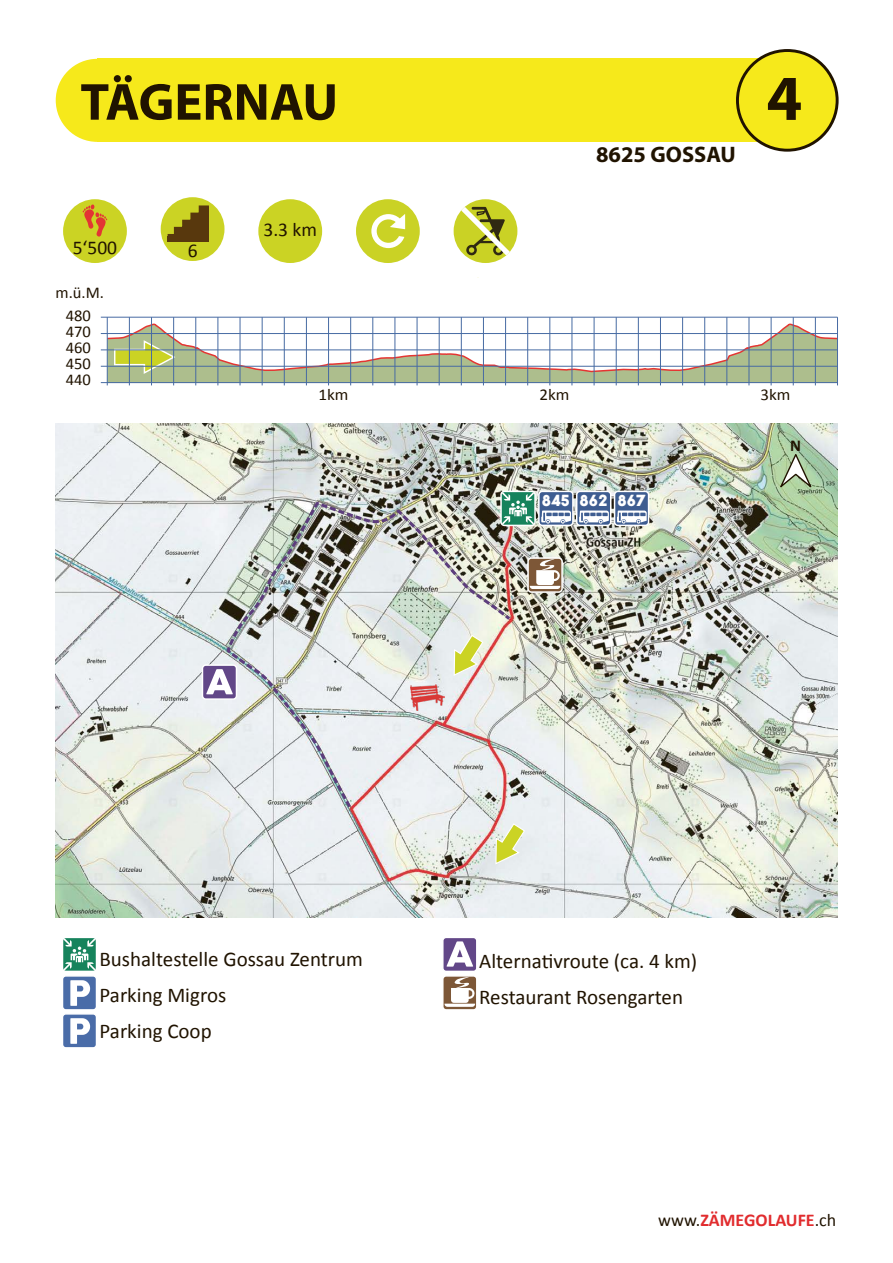
<style>
.page{position:relative;width:893px;height:1263px;background:#fff}
.page>*{position:absolute;margin:0;border:0;box-sizing:border-box;transform-origin:0 0}
.t1{font:700 64.5px "Myriad Pro";color:#201300}
.t2{font:700 52.5px "Myriad Pro";color:#201300}
.t3{font:700 22.5px "Myriad Pro";color:#201300}
.t4{font:21px/36px "Calibri";color:#201300}
.t5{font:19.5px "Calibri";color:#201300}
.t6{font:700 18px "Calibri";color:#e12c2e}
.t7{font:700 16.65px "Calibri";color:#201300}
.t8{font:16.5px/16px "Calibri";color:#201300}
.t9{font:15px "COCOGOOSE";color:#fff}
.s1{font-weight:400;color:#201300}
</style>
<div class="page">
<img style="left:55px;top:424px;width:783px;height:493px">
<svg style="left:777px;top:451px;width:36px;height:41px"></svg>
<div style="left:62px;top:937px;width:35px;height:35px;border:2px solid #fff;border-radius:3px"></div>
<svg style="left:63px;top:938px;width:33px;height:32px"></svg>
<div style="left:500px;top:491px;width:36px;height:35px;border:2px solid #fff;border-radius:3px"></div>
<svg style="left:502px;top:492px;width:32px;height:32px"></svg>
<div style="left:202px;top:665px;width:34px;height:34px;background:#624788;border-radius:3px"></div>
<div style="left:202px;top:664px;width:35px;height:36px;border:2px solid #fff;border-radius:3px"></div>
<svg style="left:206px;top:568px;width:18px;height:176px;background:#d4d6dc"></svg>
<div style="left:443px;top:937px;width:34px;height:34px;background:#624788;border-radius:3px"></div>
<div style="left:442px;top:937px;width:36px;height:35px;border:2px solid #fff;border-radius:3px"></div>
<svg style="left:447px;top:941px;width:26px;height:25px"></svg>
<svg style="left:495px;top:822px;width:31px;height:43px"></svg>
<img style="left:224px;top:500px;width:289px;height:311px">
<img style="left:411px;top:685px;width:34px;height:25px">
<div style="left:539px;top:491px;width:34px;height:34px;background:#3e5d91;border-radius:3px"></div>
<div style="left:538px;top:491px;width:36px;height:35px;border:2px solid #fff;border-radius:3px"></div>
<svg style="left:541px;top:510px;width:30px;height:14px"></svg>
<div style="left:577px;top:491px;width:34px;height:34px;background:#3e5d91;border-radius:3px"></div>
<div style="left:576px;top:491px;width:35px;height:35px;border:2px solid #fff;border-radius:3px"></div>
<svg style="left:579px;top:510px;width:30px;height:14px"></svg>
<div style="left:615px;top:491px;width:34px;height:34px;background:#3e5d91;border-radius:3px"></div>
<div style="left:614px;top:491px;width:35px;height:35px;border:2px solid #fff;border-radius:3px"></div>
<svg style="left:617px;top:510px;width:30px;height:14px"></svg>
<div style="left:62px;top:976px;width:35px;height:34px;background:#4a6ca8;border-radius:3px"></div>
<div style="left:62px;top:975px;width:35px;height:36px;border:2px solid #fff;border-radius:3px"></div>
<svg style="left:70px;top:980px;width:20px;height:26px"></svg>
<div style="left:62px;top:1014px;width:35px;height:34px;background:#4a6ca8;border-radius:3px"></div>
<div style="left:62px;top:1013px;width:35px;height:36px;border:2px solid #fff;border-radius:3px"></div>
<svg style="left:70px;top:1018px;width:20px;height:26px"></svg>
<div style="left:528px;top:558px;width:34px;height:34px;background:#7d5737;border-radius:3px"></div>
<div style="left:527px;top:557px;width:36px;height:36px;border:2px solid #fff;border-radius:3px"></div>
<svg style="left:530px;top:559px;width:30px;height:30px"></svg>
<div style="left:443px;top:976px;width:34px;height:34px;background:#7d5737;border-radius:3px"></div>
<div style="left:442px;top:975px;width:36px;height:36px;border:2px solid #fff;border-radius:3px"></div>
<svg style="left:444px;top:976px;width:31px;height:31px"></svg>
<div style="left:258px;top:199px;width:64px;height:64px;background:#cbd324;border-radius:50%"></div>
<div style="left:63px;top:199px;width:64px;height:64px;background:#cbd324;border-radius:50%"></div>
<svg style="left:83px;top:204px;width:24px;height:33px"></svg>
<div style="left:161px;top:197px;width:63px;height:64px;background:#cbd324;border-radius:50%"></div>
<svg style="left:164px;top:203px;width:49px;height:37px"></svg>
<div style="left:168px;top:236px;width:41px;height:5px;background:#58380d"></div>
<div style="left:177px;top:230px;width:32px;height:6px;background:#58380d"></div>
<div style="left:185px;top:222px;width:24px;height:9px;background:#58380d"></div>
<div style="left:193px;top:215px;width:16px;height:9px;background:#58380d"></div>
<div style="left:201px;top:207px;width:8px;height:9px;background:#58380d"></div>
<div style="left:454px;top:199px;width:63px;height:64px;background:#cad225;border-radius:50%"></div>
<svg style="left:461px;top:207px;width:49px;height:49px"></svg>
<div style="left:356px;top:199px;width:64px;height:64px;background:#cad225;border-radius:50%"></div>
<svg style="left:371px;top:214px;width:34px;height:34px"></svg>
<svg style="left:106px;top:322px;width:731px;height:60px"></svg>
<hr style="left:101px;top:382px;width:736px;height:1px;background:#476ba3">
<hr style="left:101px;top:366px;width:736px;height:1px;background:#476ba3">
<hr style="left:101px;top:350px;width:736px;height:1px;background:#476ba3">
<hr style="left:107px;top:317px;width:1px;height:68px;background:#476ba3">
<hr style="left:196px;top:317px;width:1px;height:68px;background:#476ba3">
<hr style="left:101px;top:333px;width:736px;height:1px;background:#476ba3">
<hr style="left:284px;top:317px;width:1px;height:68px;background:#476ba3">
<hr style="left:815px;top:317px;width:1px;height:68px;background:#476ba3">
<hr style="left:151px;top:317px;width:1px;height:68px;background:#476ba3">
<hr style="left:240px;top:317px;width:1px;height:68px;background:#476ba3">
<hr style="left:550px;top:317px;width:1px;height:68px;background:#476ba3">
<hr style="left:749px;top:317px;width:1px;height:68px;background:#476ba3">
<hr style="left:483px;top:317px;width:1px;height:68px;background:#476ba3">
<hr style="left:704px;top:317px;width:1px;height:68px;background:#476ba3">
<hr style="left:461px;top:317px;width:1px;height:68px;background:#476ba3">
<hr style="left:660px;top:317px;width:1px;height:68px;background:#476ba3">
<hr style="left:417px;top:317px;width:1px;height:68px;background:#476ba3">
<hr style="left:616px;top:317px;width:1px;height:68px;background:#476ba3">
<hr style="left:373px;top:317px;width:1px;height:68px;background:#476ba3">
<hr style="left:572px;top:317px;width:1px;height:68px;background:#476ba3">
<hr style="left:328px;top:317px;width:1px;height:68px;background:#476ba3">
<hr style="left:129px;top:317px;width:1px;height:68px;background:#476ba3">
<hr style="left:218px;top:317px;width:1px;height:68px;background:#476ba3">
<hr style="left:727px;top:317px;width:1px;height:68px;background:#476ba3">
<hr style="left:173px;top:317px;width:1px;height:68px;background:#476ba3">
<hr style="left:682px;top:317px;width:1px;height:68px;background:#476ba3">
<hr style="left:439px;top:317px;width:1px;height:68px;background:#476ba3">
<hr style="left:638px;top:317px;width:1px;height:68px;background:#476ba3">
<hr style="left:395px;top:317px;width:1px;height:68px;background:#476ba3">
<hr style="left:771px;top:317px;width:1px;height:68px;background:#476ba3">
<hr style="left:594px;top:317px;width:1px;height:68px;background:#476ba3">
<hr style="left:350px;top:317px;width:1px;height:68px;background:#476ba3">
<hr style="left:527px;top:317px;width:1px;height:68px;background:#476ba3">
<hr style="left:306px;top:317px;width:1px;height:68px;background:#476ba3">
<hr style="left:505px;top:317px;width:1px;height:68px;background:#476ba3">
<hr style="left:262px;top:317px;width:1px;height:68px;background:#476ba3">
<hr style="left:793px;top:317px;width:1px;height:68px;background:#476ba3">
<hr style="left:101px;top:317px;width:736px;height:1px;background:#476ba3">
<hr style="left:837px;top:317px;width:1px;height:68px;background:#476ba3">
<div style="left:56px;top:59px;width:83px;height:83px;background:#f6e91b;border-radius:50%"></div>
<div style="left:97px;top:59px;width:685px;height:83px;background:#f6e91b"></div>
<div style="left:737px;top:51px;width:100px;height:99px;background:#f6e91b;border-radius:50%"></div>
<div style="left:736px;top:49px;width:103px;height:103px;border:3px solid #201300;border-radius:50%"></div>
<h2 class="t2" style="left:80px;top:68px;width:259px">TÄGERNAU</h2>
<h1 class="t1" style="left:766px;top:56px;width:37px">4</h1>
<p class="t3" style="left:596px;top:140px;width:141px">8625 GOSSAU</p>
<p class="t5" style="left:73px;top:234px;width:46px">5‘500</p>
<p class="t5" style="left:188px;top:237px;width:11px">6</p>
<p class="t8" style="left:56px;top:284px;width:50px">m.ü.M.</p>
<p class="t8" style="left:66px;top:307px;width:27px">480<br>470</p>
<p class="t8" style="left:66px;top:339px;width:27px">460</p>
<p class="t8" style="left:66px;top:355px;width:27px">450<br>440</p>
<p class="t5" style="left:263px;top:216px;width:55px">3.3 km</p>
<p class="t8" style="left:318px;top:386px;width:31px">1km</p>
<p class="t8" style="left:539px;top:386px;width:31px">2km</p>
<p class="t9" style="left:542px;top:489px;width:106px">845 862 867</p>
<p class="t8" style="left:760px;top:386px;width:31px">3km</p>
<p class="t7" style="left:790px;top:434px;width:12px">N</p>
<p class="t4" style="left:100px;top:941px;width:265px">Bushaltestelle Gossau Zentrum<br>Parking Migros<br>Parking Coop</p>
<p class="t4" style="left:479px;top:942px;width:219px">Alternativroute (ca. 4 km)<br>Restaurant Rosengarten</p>
<p class="t6" style="left:658px;top:1207px;width:180px"><span class="s1">www.</span>ZÄMEGOLAUFE<span class="s1">.ch</span></p>
</div>
